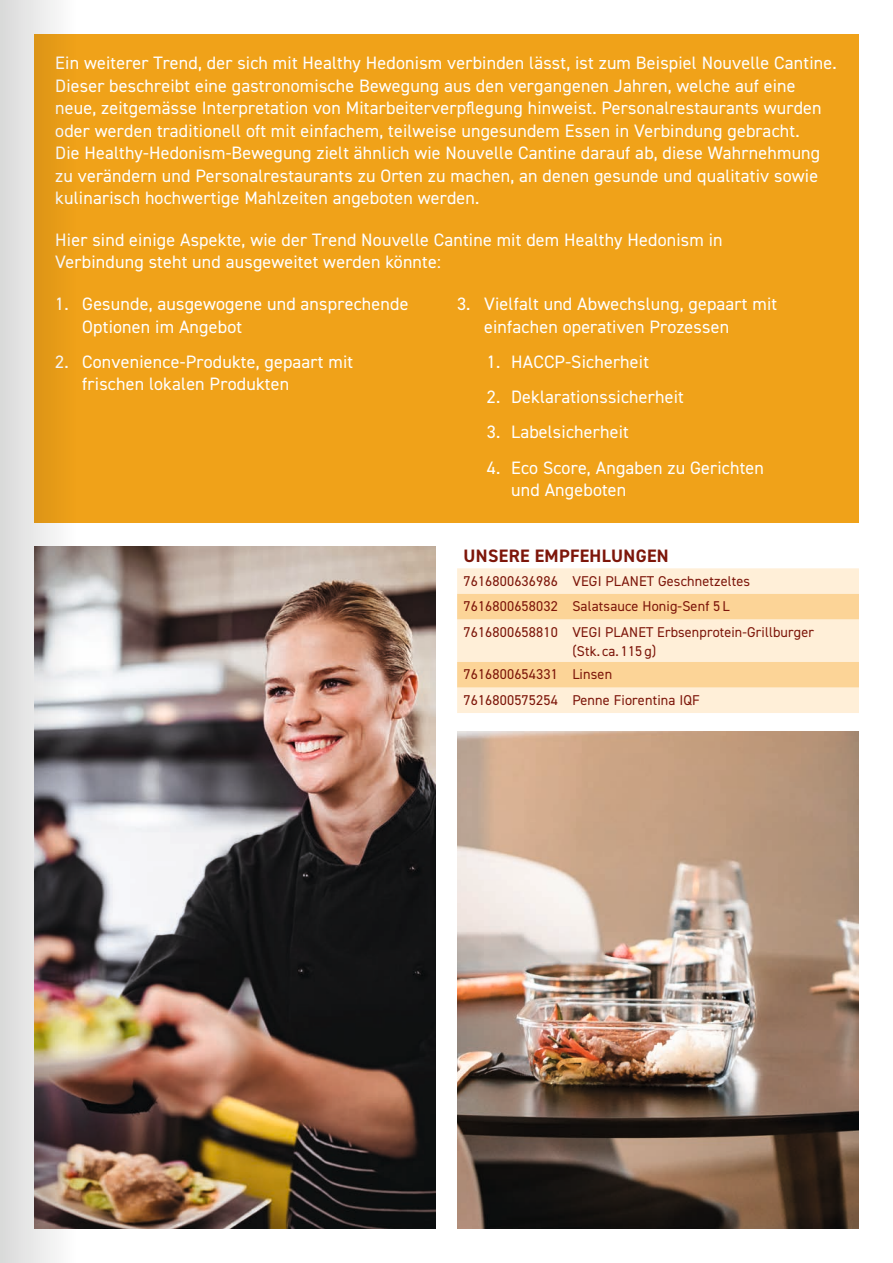
<style>
.page{position:relative;width:893px;height:1263px;background:#fff}
.page>*{position:absolute;margin:0;border:0;box-sizing:border-box;transform-origin:0 0}
.t1{font:18px/22.5px "DIN2014";letter-spacing:.01em;color:#fff}
.t2{font:700 18px "DIN2014";letter-spacing:.02em;color:#7d160a}
.t3{font:14.25px/25.5px "DIN2014";letter-spacing:.01em;color:#7d160a}
</style>
<div class="page">
<img style="left:457px;top:732px;width:402px;height:497px">
<img style="left:77px;top:546px;width:359px;height:683px">
<div style="left:457px;top:568px;width:402px;height:145px;background:#ffefd8"></div>
<svg style="left:457px;top:594px;width:402px;height:93px;background:#fde0b4"></svg>
<div style="left:34px;top:34px;width:825px;height:489px;background:#f0a219"></div>
<svg style="left:0;top:0;width:77px;height:1263px"></svg>
<p class="t1" style="left:55px;top:52px;width:783px">Ein weiterer Trend, der sich mit Healthy Hedonism verbinden lässt, ist zum Beispiel Nouvelle Cantine.<br>Dieser beschreibt eine gastronomische Bewegung aus den vergangenen Jahren, welche auf eine neue, zeitgemässe Interpretation von Mitarbeiterverpflegung hinweist. Personalrestaurants wurden oder werden traditionell oft mit einfachem, teilweise ungesundem Essen in Verbindung gebracht.<br>Die Healthy-Hedonism-Bewegung zielt ähnlich wie Nouvelle Cantine darauf ab, diese Wahrnehmung zu verändern und Personalrestaurants zu Orten zu machen, an denen gesunde und qualitativ sowie kulinarisch hochwertige Mahlzeiten angeboten werden.</p>
<p class="t1" style="left:55px;top:228px;width:669px">Hier sind einige Aspekte, wie der Trend Nouvelle Cantine mit dem Healthy Hedonism in<br>Verbindung steht und ausgeweitet werden könnte:</p>
<p class="t1" style="left:82px;top:292px;width:328px;text-indent:-27px">1. Gesunde, ausgewogene und ansprechende<br>Optionen im Angebot</p>
<p class="t1" style="left:82px;top:350px;width:272px;text-indent:-27px">2. Convenience-Produkte, gepaart mit frischen lokalen Produkten</p>
<p class="t1" style="left:484px;top:292px;width:295px;text-indent:-27px">3. Vielfalt und Abwechslung, gepaart mit einfachen operativen Prozessen</p>
<p class="t1" style="left:487px;top:350px;width:164px">1. HACCP-Sicherheit</p>
<p class="t1" style="left:487px;top:385px;width:199px">2. Deklarationssicherheit</p>
<p class="t1" style="left:487px;top:421px;width:143px">3. Labelsicherheit</p>
<p class="t1" style="left:511px;top:456px;width:254px;text-indent:-24px">4. Eco Score, Angaben zu Gerichten und Angeboten</p>
<p class="t2" style="left:464px;top:544px;width:207px">UNSERE EMPFEHLUNGEN</p>
<p class="t3" style="left:463px;top:568px;width:352px">7616800636986 VEGI PLANET Geschnetzeltes<br>7616800658032 Salatsauce Honig-Senf 5 L<br>7616800658810 VEGI PLANET Erbsenprotein-Grillburger</p>
<p class="t3" style="left:463px;top:638px;width:194px;line-height:23.9px;text-indent:109px">(Stk. ca. 115 g)<br>7616800654331 Linsen</p>
<p class="t3" style="left:463px;top:687px;width:238px">7616800575254 Penne Fiorentina IQF</p>
</div>
